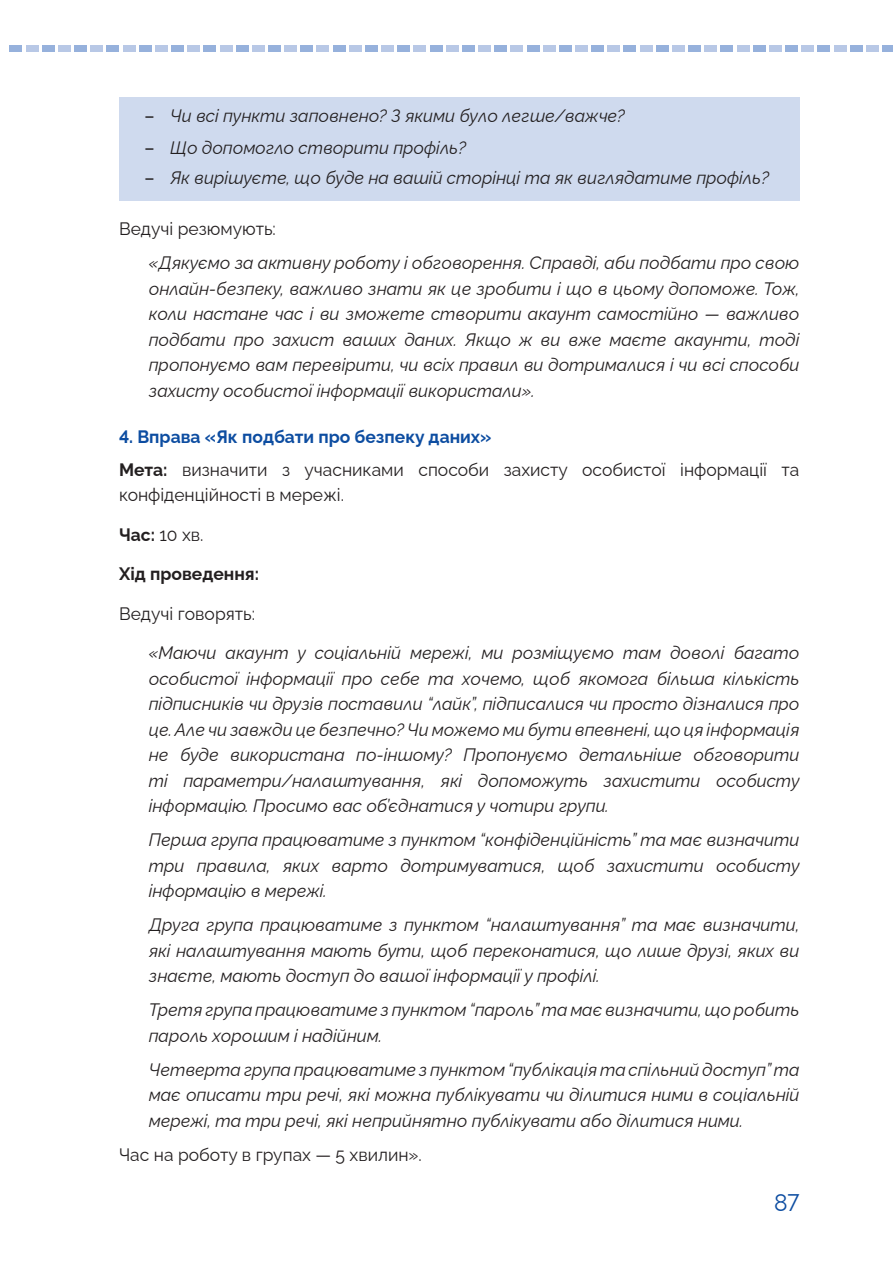
<style>
.page{position:relative;width:893px;height:1263px;background:#fff}
.page>*{position:absolute;margin:0;border:0;box-sizing:border-box;transform-origin:0 0}
.t1{font:24px "Raleway";color:#0d4da1;scale:.95 1}
.t2{font:italic 18px/25.5px "Raleway";color:#231f20;text-align:justify}
.t3{font:18px/39.6px "Raleway";color:#231f20}
.s1{font-weight:500;font-style:normal}
.s2{font-weight:700;color:#0d4da1}
.s3{font-weight:700}
</style>
<div class="page">
<div style="left:10px;top:45px;width:12px;height:7px;background:#96b1dc"></div>
<div style="left:26px;top:45px;width:12px;height:7px;background:#b8c8e6"></div>
<div style="left:42px;top:45px;width:13px;height:7px;background:#96b1dc"></div>
<div style="left:58px;top:45px;width:13px;height:7px;background:#b8c8e6"></div>
<div style="left:74px;top:45px;width:13px;height:7px;background:#96b1dc"></div>
<div style="left:90px;top:45px;width:13px;height:7px;background:#b8c8e6"></div>
<div style="left:107px;top:45px;width:12px;height:7px;background:#96b1dc"></div>
<div style="left:123px;top:45px;width:12px;height:7px;background:#b8c8e6"></div>
<div style="left:139px;top:45px;width:13px;height:7px;background:#96b1dc"></div>
<div style="left:155px;top:45px;width:13px;height:7px;background:#b8c8e6"></div>
<div style="left:171px;top:45px;width:13px;height:7px;background:#96b1dc"></div>
<div style="left:187px;top:45px;width:13px;height:7px;background:#b8c8e6"></div>
<div style="left:203px;top:45px;width:13px;height:7px;background:#96b1dc"></div>
<div style="left:220px;top:45px;width:12px;height:7px;background:#b8c8e6"></div>
<div style="left:236px;top:45px;width:13px;height:7px;background:#96b1dc"></div>
<div style="left:252px;top:45px;width:13px;height:7px;background:#b8c8e6"></div>
<div style="left:268px;top:45px;width:13px;height:7px;background:#96b1dc"></div>
<div style="left:284px;top:45px;width:13px;height:7px;background:#b8c8e6"></div>
<div style="left:300px;top:45px;width:13px;height:7px;background:#96b1dc"></div>
<div style="left:317px;top:45px;width:12px;height:7px;background:#b8c8e6"></div>
<div style="left:333px;top:45px;width:12px;height:7px;background:#96b1dc"></div>
<div style="left:349px;top:45px;width:13px;height:7px;background:#b8c8e6"></div>
<div style="left:365px;top:45px;width:13px;height:7px;background:#96b1dc"></div>
<div style="left:381px;top:45px;width:13px;height:7px;background:#b8c8e6"></div>
<div style="left:397px;top:45px;width:13px;height:7px;background:#96b1dc"></div>
<div style="left:414px;top:45px;width:12px;height:7px;background:#b8c8e6"></div>
<div style="left:430px;top:45px;width:12px;height:7px;background:#96b1dc"></div>
<div style="left:446px;top:45px;width:13px;height:7px;background:#b8c8e6"></div>
<div style="left:462px;top:45px;width:13px;height:7px;background:#96b1dc"></div>
<div style="left:478px;top:45px;width:13px;height:7px;background:#b8c8e6"></div>
<div style="left:494px;top:45px;width:13px;height:7px;background:#96b1dc"></div>
<div style="left:510px;top:45px;width:13px;height:7px;background:#b8c8e6"></div>
<div style="left:527px;top:45px;width:12px;height:7px;background:#96b1dc"></div>
<div style="left:543px;top:45px;width:13px;height:7px;background:#b8c8e6"></div>
<div style="left:559px;top:45px;width:13px;height:7px;background:#96b1dc"></div>
<div style="left:575px;top:45px;width:13px;height:7px;background:#b8c8e6"></div>
<div style="left:591px;top:45px;width:13px;height:7px;background:#96b1dc"></div>
<div style="left:607px;top:45px;width:13px;height:7px;background:#b8c8e6"></div>
<div style="left:624px;top:45px;width:12px;height:7px;background:#96b1dc"></div>
<div style="left:640px;top:45px;width:12px;height:7px;background:#b8c8e6"></div>
<div style="left:656px;top:45px;width:13px;height:7px;background:#96b1dc"></div>
<div style="left:672px;top:45px;width:13px;height:7px;background:#b8c8e6"></div>
<div style="left:688px;top:45px;width:13px;height:7px;background:#96b1dc"></div>
<div style="left:704px;top:45px;width:13px;height:7px;background:#b8c8e6"></div>
<div style="left:720px;top:45px;width:13px;height:7px;background:#96b1dc"></div>
<div style="left:737px;top:45px;width:12px;height:7px;background:#b8c8e6"></div>
<div style="left:753px;top:45px;width:13px;height:7px;background:#96b1dc"></div>
<div style="left:769px;top:45px;width:13px;height:7px;background:#b8c8e6"></div>
<div style="left:785px;top:45px;width:13px;height:7px;background:#96b1dc"></div>
<div style="left:801px;top:45px;width:13px;height:7px;background:#b8c8e6"></div>
<div style="left:866px;top:45px;width:12px;height:7px;background:#b8c8e6"></div>
<div style="left:817px;top:45px;width:13px;height:7px;background:#96b1dc"></div>
<div style="left:882px;top:45px;width:11px;height:7px;background:#96b1dc"></div>
<div style="left:834px;top:45px;width:12px;height:7px;background:#b8c8e6"></div>
<div style="left:850px;top:45px;width:13px;height:7px;background:#96b1dc"></div>
<div style="left:119px;top:98px;width:680px;height:38px;background:#cfdaee"></div>
<div style="left:119px;top:130px;width:680px;height:38px;background:#cfdaee"></div>
<div style="left:119px;top:163px;width:680px;height:38px;background:#cfdaee"></div>
<p class="t2" style="left:145px;top:101px;width:482px"><span class="s1">–</span> Чи всі пункти заповнено? З якими було легше/важче?</p>
<p class="t2" style="left:145px;top:133px;width:323px"><span class="s1">–</span> Що допомогло створити профіль?</p>
<p class="t2" style="left:145px;top:163px;width:626px"><span class="s1">–</span> Як вирішуєте, що буде на вашій сторінці та як виглядатиме профіль?</p>
<p class="t3" style="left:119px;top:207px;width:158px">Ведучі резюмують:</p>
<p class="t2" style="left:149px;top:248px;width:652px">«Дякуємо за активну роботу і обговорення. Справді, аби подбати про свою онлайн-безпеку, важливо знати як це зробити і що в цьому допоможе. Тож, коли настане час і ви зможете створити акаунт самостійно — важливо подбати про захист ваших даних. Якщо ж ви вже маєте акаунти, тоді пропонуємо вам перевірити, чи всіх правил ви дотрималися і чи всі способи захисту особистої інформації використали».</p>
<p class="t3" style="left:119px;top:419px;width:682px;line-height:32.2px"><span class="s2">4. Вправа «Як подбати про безпеку даних»<br></span><span class="s3">Мета:</span> визначити з учасниками способи захисту особистої інформації та</p>
<p class="t3" style="left:119px;top:473px;width:226px">конфіденційності в мережі.<br><span class="s3">Час:</span> 10 хв.<br><span class="s3">Хід проведення:</span></p>
<p class="t3" style="left:119px;top:592px;width:137px">Ведучі говорять:</p>
<p class="t2" style="left:149px;top:638px;width:652px">«Маючи акаунт у соціальній мережі, ми розміщуємо там доволі багато особистої інформації про себе та хочемо, щоб якомога більша кількість підписників чи друзів поставили “лайк”, підписалися чи просто дізналися про це. Але чи завжди це безпечно? Чи можемо ми бути впевнені, що ця інформація не буде використана по-іншому? Пропонуємо детальніше обговорити ті параметри/налаштування, які допоможуть захистити особисту інформацію. Просимо вас об’єднатися у чотири групи.</p>
<p class="t2" style="left:149px;top:825px;width:652px">Перша група працюватиме з пунктом “конфіденційність” та має визначити три правила, яких варто дотримуватися, щоб захистити особисту інформацію в мережі.</p>
<p class="t2" style="left:149px;top:910px;width:652px">Друга група працюватиме з пунктом “налаштування” та має визначити, які налаштування мають бути, щоб переконатися, що лише друзі, яких ви знаєте, мають доступ до вашої інформації у профілі.</p>
<p class="t2" style="left:149px;top:995px;width:652px">Третя група працюватиме з пунктом “пароль” та має визначити, що робить пароль хорошим і надійним.</p>
<p class="t2" style="left:149px;top:1055px;width:652px">Четверта група працюватиме з пунктом “публікація та спільний доступ” та має описати три речі, які можна публікувати чи ділитися ними в соціальній мережі, та три речі, які неприйнятно публікувати або ділитися ними.</p>
<p class="t3" style="left:119px;top:1133px;width:304px">Час на роботу в групах — 5 хвилин».</p>
<h1 class="t1" style="left:774px;top:1184px;width:28px">87</h1>
</div>
